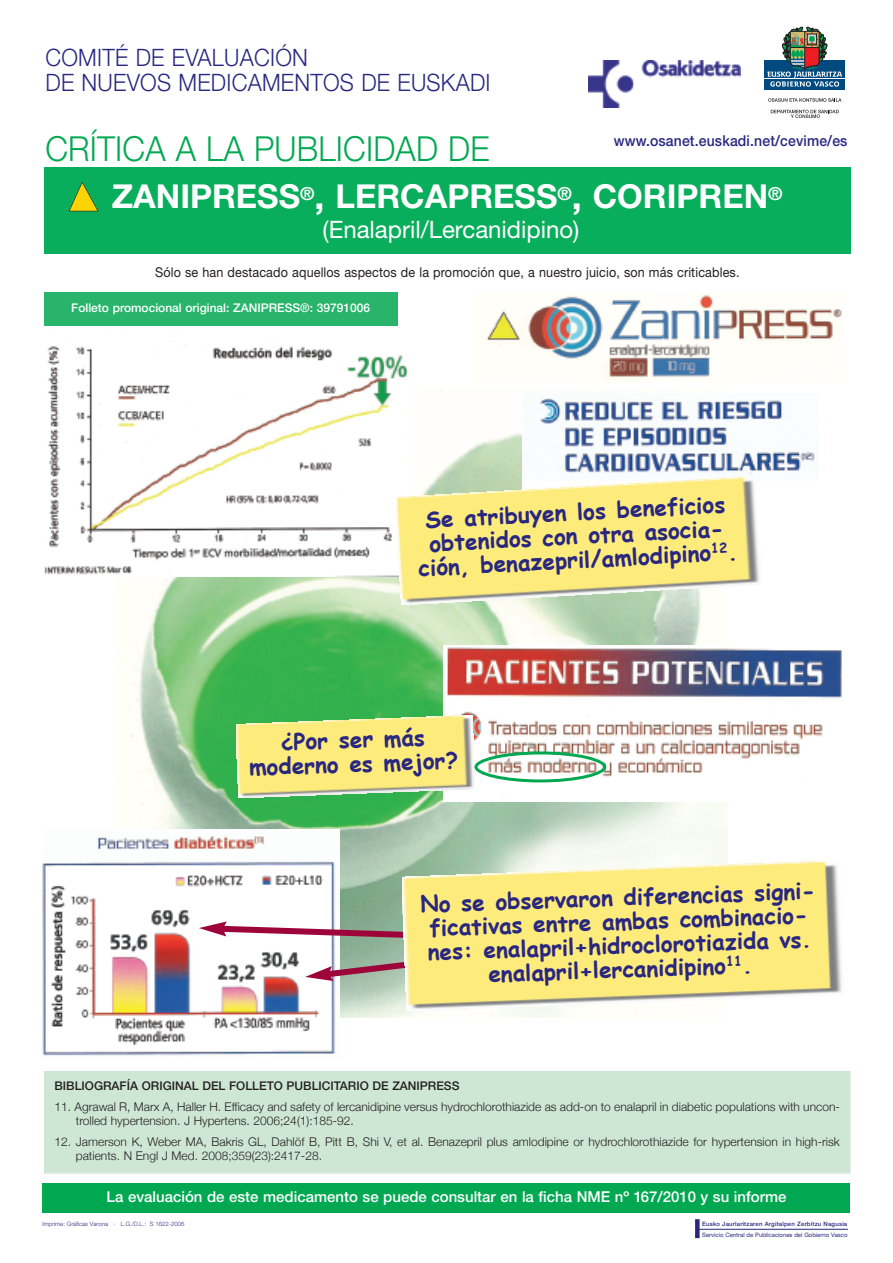
<style>
.page{position:relative;width:893px;height:1263px;background:#fff}
.page>*{position:absolute;margin:0;border:0;box-sizing:border-box;transform-origin:0 0}
.t1{font:300 34.5px "Helvetica Neue";letter-spacing:.005em;color:#00a851;scale:.93 1}
.t2{font:700 33px "Helvetica Neue";color:#fff}
.t3{font:300 24px/25.8px "Helvetica Neue";letter-spacing:.01em;color:#292780;scale:.93 1}
.t4{font:24px "Helvetica Neue";color:#fff}
.t5{font:700 22.5px/24px "Comic Sans MS";color:#292780;text-align:center}
.t6{font:500 15px "Helvetica Neue";color:#fff}
.t7{font:500 15px "Helvetica Neue";letter-spacing:.01em;color:#292780;scale:.93 1}
.t8{font:13.5px "Helvetica Neue";letter-spacing:.01em;color:#231f20;scale:.93 1}
.t9{font:300 12px/14.2px "Helvetica Neue";color:#231f20}
.t10{font:500 12px "Helvetica Neue";color:#231f20}
.t11{font:500 12px "Helvetica Neue";color:#fff}
.t12{font:6px "Helvetica Neue";color:#292780}
.t13{font:500 6px "Helvetica Neue";letter-spacing:.035em;color:#292780}
.t14{font:300 6px "Helvetica Neue";color:#292780}
.s1{font-size:36px}
</style>
<div class="page">
<div style="left:44px;top:167px;width:806px;height:86px;background:#09ae5d"></div>
<svg style="left:764px;top:89px;width:81px;height:1px"></svg>
<div style="left:764px;top:60px;width:81px;height:29px;background:#004a7f"></div>
<hr style="left:764px;top:79px;width:82px;height:1px;background:#fff">
<svg style="left:767px;top:27px;width:75px;height:60px"></svg>
<svg style="left:771px;top:110px;width:68px;height:8px"></svg>
<svg style="left:768px;top:98px;width:73px;height:4px"></svg>
<div style="left:43px;top:1183px;width:807px;height:30px;background:#00a851"></div>
<img style="left:588px;top:60px;width:153px;height:47px">
<hr style="left:699px;top:1229px;width:149px;height:1px;background:#292780">
<div style="left:695px;top:1219px;width:5px;height:19px;background:#292780"></div>
<div style="left:44px;top:292px;width:353px;height:34px;background:#29b46c"></div>
<div style="left:46px;top:1072px;width:803px;height:100px;background:#cee7d4"></div>
<div style="left:44px;top:1071px;width:806px;height:103px;border:2px solid #cee7d4"></div>
<svg style="left:69px;top:182px;width:29px;height:29px"></svg>
<img style="left:125px;top:391px;width:602px;height:626px">
<img style="left:486px;top:295px;width:357px;height:86px">
<img style="left:523px;top:393px;width:292px;height:84px">
<img style="left:44px;top:341px;width:366px;height:235px">
<img style="left:396px;top:477px;width:363px;height:128px">
<img style="left:443px;top:645px;width:398px;height:57px">
<svg style="left:443px;top:702px;width:380px;height:100px"></svg>
<img style="left:42px;top:830px;width:298px;height:226px">
<svg style="left:199px;top:921px;width:203px;height:60px"></svg>
<img style="left:402px;top:860px;width:440px;height:151px">
<img style="left:236px;top:715px;width:239px;height:82px">
<svg style="left:474px;top:751px;width:132px;height:31px"></svg>
<h3 class="t3" style="left:45px;top:46px;width:480px">COMITÉ DE EVALUACIÓN<br>DE NUEVOS MEDICAMENTOS DE EUSKADI</h3>
<h1 class="t1" style="left:45px;top:136px;width:479px">CRÍTICA A LA PUBLICIDAD DE</h1>
<h2 class="t2" style="left:112px;top:185px;width:672px">ZANIPRESS<sup>®</sup><span class="s1">,</span> LERCAPRESS<sup>®</sup><span class="s1">,</span> CORIPREN<sup>®</sup></h2>
<h3 class="t4" style="left:322px;top:221px;width:258px">(Enalapril/Lercanidipino)</h3>
<p class="t7" style="left:614px;top:135px;width:253px">www.osanet.euskadi.net/cevime/es</p>
<p class="t8" style="left:155px;top:267px;width:630px">Sólo se han destacado aquellos aspectos de la promoción que, a nuestro juicio, son más criticables.</p>
<p class="t11" style="left:71px;top:303px;width:301px">Folleto promocional original: ZANIPRESS®: 39791006</p>
<h3 class="t5" style="left:415px;top:507px;width:321px;rotate:-3deg">Se atribuyen los beneficios obtenidos con otra asocia&shy;ción, benazepril/amlodipino<sup>12</sup>.</h3>
<h3 class="t5" style="left:248px;top:730px;width:211px;rotate:-2deg">¿Por ser más moderno es mejor?</h3>
<h3 class="t5" style="left:420px;top:891px;width:393px;rotate:-2deg">No se observaron diferencias signi&shy;ficativas entre ambas combinacio&shy;nes: enalapril+hidroclorotiazida vs. enalapril+lercanidipino<sup>11</sup>.</h3>
<p class="t10" style="left:55px;top:1082px;width:406px">BIBLIOGRAFÍA ORIGINAL DEL FOLLETO PUBLICITARIO DE ZANIPRESS</p>
<p class="t9" style="left:76px;top:1099px;width:766px;text-indent:-21px">11. Agrawal R, Marx A, Haller H. Efficacy and safety of lercanidipine versus hydrochlorothiazide as add-on to enalapril in diabetic populations with uncon&shy;trolled hypertension. J Hypertens. 2006;24(1):185-92.</p>
<p class="t9" style="left:76px;top:1134px;width:766px;text-indent:-21px">12. Jamerson K, Weber MA, Bakris GL, Dahlöf B, Pitt B, Shi V, et al. Benazepril plus amlodipine or hydrochlorothiazide for hypertension in high-risk patients. N Engl J Med. 2008;359(23):2417-28.</p>
<p class="t6" style="left:107px;top:1191px;width:681px">La evaluación de este medicamento se puede consultar en la ficha NME nº 167/2010 y su informe</p>
<p class="t13" style="left:702px;top:1222px;width:147px">Eusko Jaurlaritzaren Argitalpen Zerbitzu Nagusia</p>
<p class="t12" style="left:702px;top:1232px;width:147px">Servicio Central de Publicaciones del Gobierno Vasco</p>
<p class="t14" style="left:43px;top:1222px;width:143px">Imprime: Gráficas Varona · L.G./D.L.: S 1622-2006</p>
</div>
